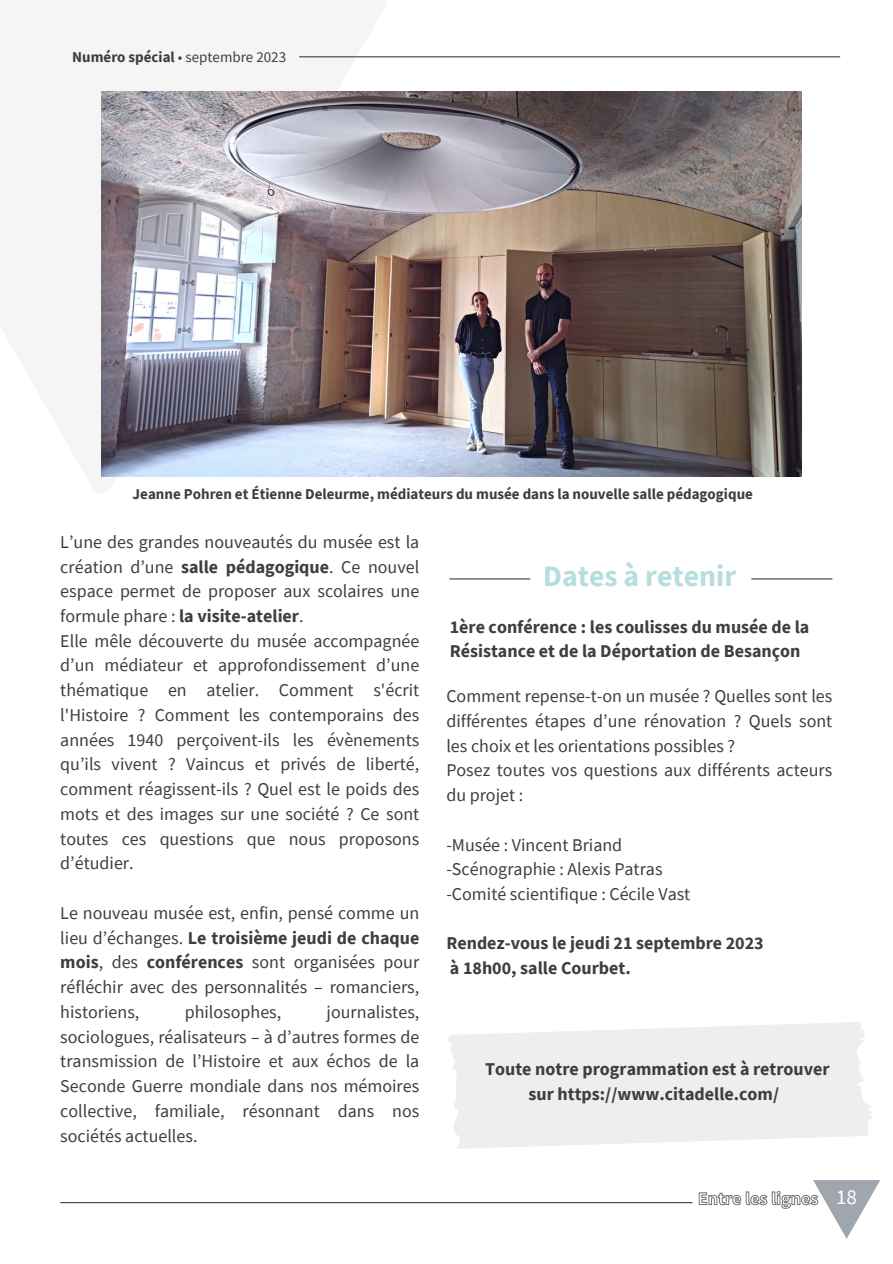
<style>
.page{position:relative;width:893px;height:1264px;background:#fff}
.page>*{position:absolute;margin:0;border:0;box-sizing:border-box;transform-origin:0 0}
.t1{font:700 29.7px "Source Sans Pro";color:#b6dedd}
.t2{font:21px "Source Sans Pro";color:#fff}
.t3{font:18px/24.8px "Source Sans Pro";color:#3d3e42;text-align:justify}
.t4{font:700 18px/24.8px "Source Sans Pro";color:#3d3e42;text-align:center}
.t5{font:700 15px "Source Sans Pro";color:#3d3e42}
.t6{font:15px "Source Sans Pro";color:#3d3e42}
.s1{font-weight:700}
</style>
<div class="page">
<hr style="left:60px;top:1201px;width:632px;height:2px;background:#3d3e42">
<svg style="left:448px;top:1022px;width:424px;height:126px;background:#f1f0ef"></svg>
<svg style="left:698px;top:1180px;width:182px;height:58px"></svg>
<hr style="left:751px;top:578px;width:81px;height:1px;background:#3d3e42">
<hr style="left:449px;top:578px;width:81px;height:1px;background:#3d3e42">
<img style="left:101px;top:92px;width:700px;height:384px">
<hr style="left:299px;top:56px;width:541px;height:1px;background:#3d3e42">
<p class="t6" style="left:72px;top:47px;width:215px"><span class="s1">Numéro spécial</span> • septembre 2023</p>
<p class="t5" style="left:133px;top:484px;width:621px">Jeanne Pohren et Étienne Deleurme, médiateurs du musée dans la nouvelle salle pédagogique</p>
<p class="t3" style="left:60px;top:529px;width:360px">L’une des grandes nouveautés du musée est la création d’une <span class="s1">salle pédagogique</span>. Ce nouvel espace permet de proposer aux scolaires une formule phare : <span class="s1">la visite-atelier</span>.</p>
<p class="t3" style="left:60px;top:628px;width:360px">Elle mêle découverte du musée accompagnée d’un médiateur et approfondissement d’une thématique en atelier. Comment s'écrit l'Histoire ? Comment les contemporains des années 1940 perçoivent-ils les évènements qu’ils vivent ? Vaincus et privés de liberté, comment réagissent-ils ? Quel est le poids des mots et des images sur une société ? Ce sont toutes ces questions que nous proposons d’étudier.</p>
<p class="t3" style="left:60px;top:900px;width:360px">Le nouveau musée est, enfin, pensé comme un lieu d’échanges. <span class="s1">Le troisième jeudi de chaque mois</span>, des <span class="s1">conférences</span> sont organisées pour réfléchir avec des personnalités – romanciers, historiens,</p>
<p class="t3" style="left:60px;top:999px;width:360px;text-indent:266px">journalistes, sociologues, réalisateurs – à d’autres formes de transmission de l’Histoire et aux échos de la Seconde Guerre mondiale dans nos mémoires collective, familiale, résonnant dans nos sociétés actuelles.</p>
<p class="t3" style="left:185px;top:999px;width:98px">philosophes,</p>
<p class="t1" style="left:543px;top:556px;width:194px">Dates à retenir</p>
<p class="t4" style="left:449px;top:614px;width:361px;text-align:left">1ère conférence : les coulisses du musée de la<br>Résistance et de la Déportation de Besançon</p>
<p class="t3" style="left:446px;top:683px;width:387px">Comment repense-t-on un musée ? Quelles sont les différentes étapes d’une rénovation ? Quels sont les choix et les orientations possibles ?</p>
<p class="t3" style="left:446px;top:757px;width:387px">Posez toutes vos questions aux différents acteurs du projet :</p>
<p class="t3" style="left:446px;top:831px;width:177px">-Musée : Vincent Briand</p>
<p class="t3" style="left:446px;top:856px;width:218px">-Scénographie : Alexis Patras</p>
<p class="t3" style="left:446px;top:881px;width:245px">-Comité scientifique : Cécile Vast</p>
<p class="t4" style="left:446px;top:930px;width:319px">Rendez-vous le jeudi 21 septembre 2023</p>
<p class="t4" style="left:450px;top:955px;width:182px">à 18h00, salle Courbet.</p>
<p class="t4" style="left:485px;top:1056px;width:346px">Toute notre programmation est à retrouver sur https://www.citadelle.com/</p>
<p class="t2" style="left:836px;top:1182px;width:22px">18</p>
</div>
